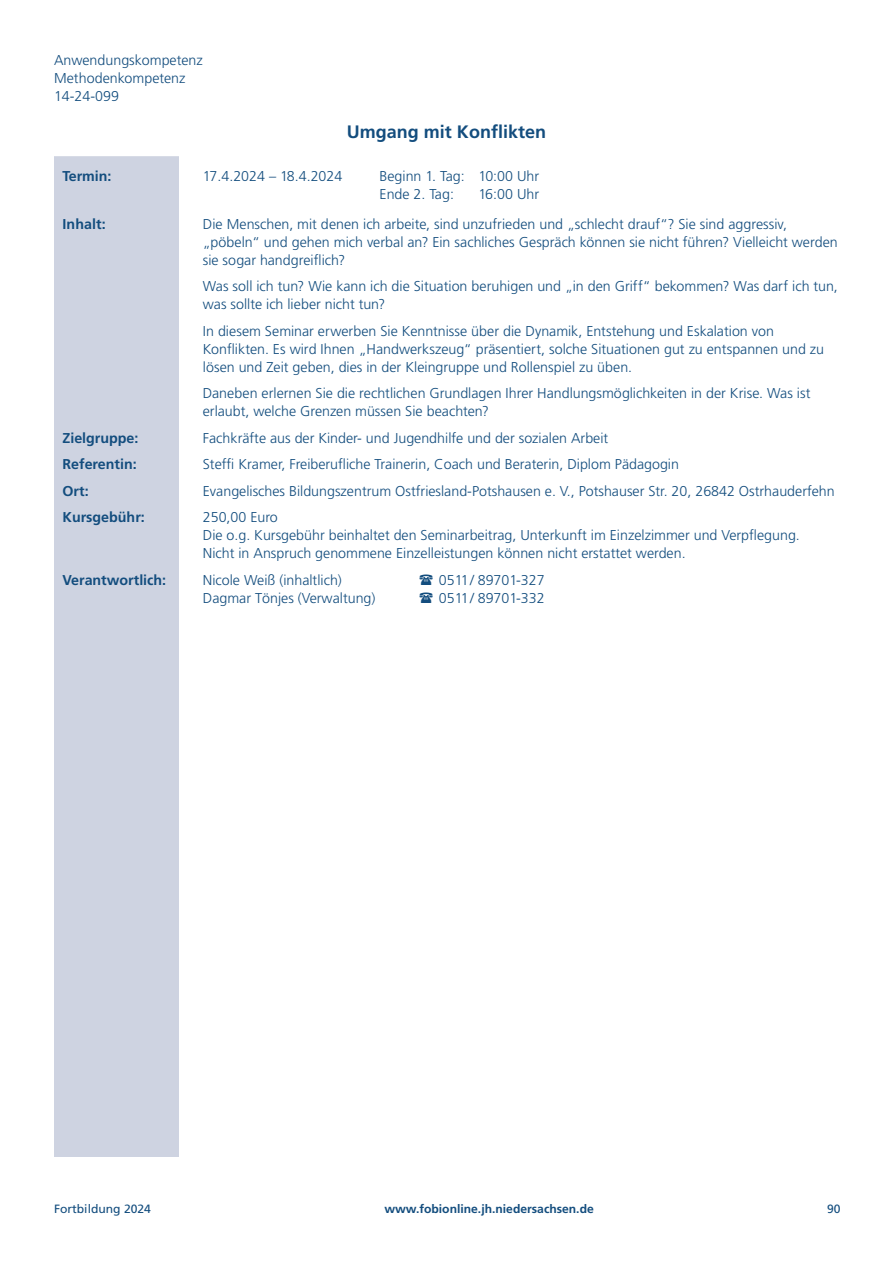
<style>
.page{position:relative;width:893px;height:1263px;background:#fff}
.page>*{position:absolute;margin:0;border:0;box-sizing:border-box;transform-origin:0 0}
.Thema{font:700 18px "Frutiger";color:#134d7e}
.Inhalt{font:300 14.25px/18px "Frutiger";color:#134d7e}
.Kursgebühr{font:300 14.25px/18px "Frutiger";color:#134d7e}
.Ort{font:300 14.25px "Frutiger";color:#134d7e}
.Verantwortlich{font:300 14.25px "Frutiger";color:#134d7e}
.Referenten{font:300 14.25px "Frutiger";color:#134d7e}
.Termin{font:300 14.25px/18px "Frutiger";color:#134d7e}
.Zielgruppe{font:300 14.25px "Frutiger";color:#134d7e}
.Kapitel{font:300 14.25px "Frutiger";color:#134d7e}
.Kategorie{font:300 14.25px "Frutiger";color:#134d7e}
.Verantwortlich-2{font:700 14.25px "Frutiger";color:#134d7e}
.Zielgruppe-2{font:700 14.25px "Frutiger";color:#134d7e}
.Referenten-2{font:700 14.25px "Frutiger";color:#134d7e}
.Kursgebühr-2{font:700 14.25px "Frutiger";color:#134d7e}
.Kurs-Nr{font:300 14.25px "Frutiger";color:#134d7e}
.Termin-2{font:700 14.25px "Frutiger";color:#134d7e}
.Inhalt-2{font:700 14.25px "Frutiger";letter-spacing:.005em;color:#134d7e}
.Ort-2{font:700 14.25px "Frutiger";color:#134d7e}
.t1{font:700 12px "Frutiger";color:#134d7e}
.t2{font:12px "Frutiger";color:#134d7e}
</style>
<div class="page">
<div style="left:54px;top:147px;width:125px;height:1010px;background:#ced3e1"></div>
<div style="left:54px;top:108px;width:785px;height:48px;background:#fff"></div>
<p class="Kapitel" style="left:54px;top:52px;width:150px">Anwendungskompetenz</p>
<p class="Kategorie" style="left:54px;top:70px;width:133px">Methodenkompetenz</p>
<p class="Kurs-Nr" style="left:54px;top:88px;width:66px">14-24-099</p>
<p class="Thema" style="left:347px;top:121px;width:201px">Umgang mit Konflikten</p>
<p class="Termin-2" style="left:63px;top:168px;width:51px">Termin:</p>
<p class="Termin" style="left:203px;top:167px;width:141px">17.4.2024 – 18.4.2024</p>
<p class="Termin" style="left:380px;top:167px;width:161px">Beginn 1. Tag: 10:00 Uhr<br>Ende 2. Tag:</p>
<p class="Termin" style="left:478px;top:185px;width:62px">16:00 Uhr</p>
<p class="Inhalt-2" style="left:63px;top:215px;width:45px">Inhalt:</p>
<p class="Inhalt" style="left:203px;top:215px;width:636px">Die Menschen, mit denen ich arbeite, sind unzufrieden und „schlecht drauf“? Sie sind aggressiv, „pöbeln“ und gehen mich verbal an? Ein sachliches Gespräch können sie nicht führen? Vielleicht werden sie sogar handgreiflich?</p>
<p class="Inhalt" style="left:203px;top:277px;width:636px">Was soll ich tun? Wie kann ich die Situation beruhigen und „in den Griff“ bekommen? Was darf ich tun, was sollte ich lieber nicht tun?</p>
<p class="Inhalt" style="left:203px;top:322px;width:623px">In diesem Seminar erwerben Sie Kenntnisse über die Dynamik, Entstehung und Eskalation von<br>Konflikten. Es wird Ihnen „Handwerkszeug“ präsentiert, solche Situationen gut zu entspannen und zu lösen und Zeit geben, dies in der Kleingruppe und Rollenspiel zu üben.</p>
<p class="Inhalt" style="left:203px;top:384px;width:609px">Daneben erlernen Sie die rechtlichen Grundlagen Ihrer Handlungsmöglichkeiten in der Krise. Was ist erlaubt, welche Grenzen müssen Sie beachten?</p>
<p class="Zielgruppe-2" style="left:62px;top:429px;width:78px">Zielgruppe:</p>
<p class="Zielgruppe" style="left:203px;top:430px;width:407px">Fachkräfte aus der Kinder- und Jugendhilfe und der sozialen Arbeit</p>
<p class="Referenten-2" style="left:63px;top:456px;width:76px">Referentin:</p>
<p class="Referenten" style="left:203px;top:456px;width:478px">Steffi Kramer, Freiberufliche Trainerin, Coach und Beraterin, Diplom Pädagogin</p>
<p class="Ort-2" style="left:63px;top:482px;width:28px">Ort:</p>
<p class="Ort" style="left:203px;top:483px;width:633px">Evangelisches Bildungszentrum Ostfriesland-Potshausen e. V., Potshauser Str. 20, 26842 Ostrhauderfehn</p>
<p class="Kursgebühr-2" style="left:63px;top:509px;width:84px">Kursgebühr:</p>
<p class="Kursgebühr" style="left:203px;top:508px;width:599px">250,00 Euro<br>Die o.g. Kursgebühr beinhaltet den Seminarbeitrag, Unterkunft im Einzelzimmer und Verpflegung.<br>Nicht in Anspruch genommene Einzelleistungen können nicht erstattet werden.</p>
<p class="Verantwortlich-2" style="left:63px;top:571px;width:105px">Verantwortlich:</p>
<p class="Verantwortlich" style="left:203px;top:572px;width:141px">Nicole Weiß (inhaltlich)</p>
<p class="Verantwortlich" style="left:439px;top:572px;width:107px">0511/ 89701-327</p>
<p class="Verantwortlich" style="left:203px;top:590px;width:174px">Dagmar Tönjes (Verwaltung)</p>
<p class="Verantwortlich" style="left:439px;top:590px;width:107px">0511/ 89701-332</p>
<p class="t2" style="left:54px;top:1202px;width:98px">Fortbildung 2024</p>
<p class="t1" style="left:384px;top:1202px;width:211px">www.fobionline.jh.niedersachsen.de</p>
<p class="t2" style="left:827px;top:1202px;width:15px">90</p>
</div>
